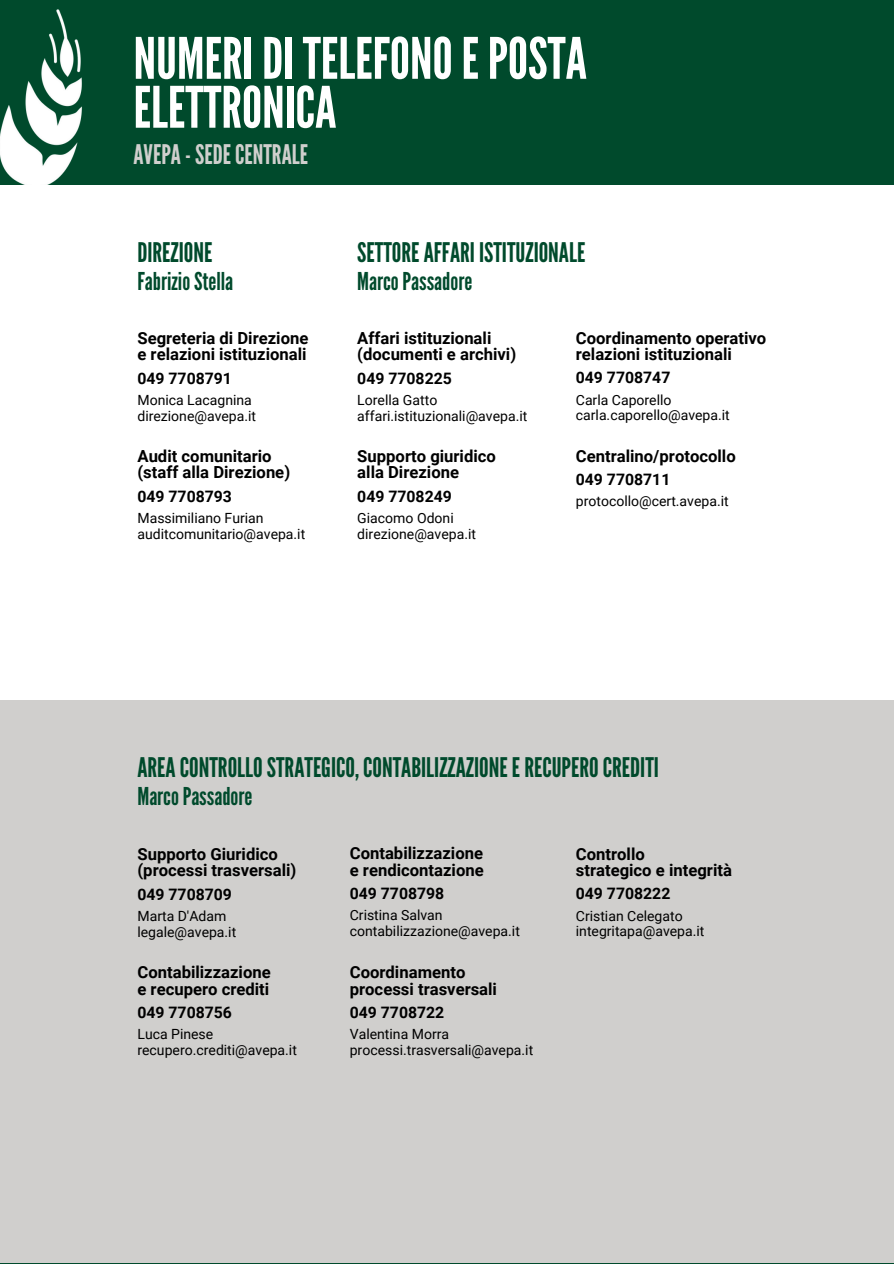
<style>
.page{position:relative;width:894px;height:1264px;background:#fff}
.page>*{position:absolute;margin:0;border:0;box-sizing:border-box;transform-origin:0 0}
.t1{font:57px/48.9px "League Gothic";color:#fff}
.t2{font:27px "League Gothic";color:#004a2c}
.t3{font:27px "League Gothic";color:#d0cfcd}
.t4{font:24.6px "League Gothic";color:#004a2c}
.t5{font:700 16.65px/16.6px "Roboto";color:#000}
.t6{font:700 15.75px "Roboto";color:#000}
.t7{font:14.1px/15.8px "Roboto";color:#000}
</style>
<div class="page">
<div style="left:0;top:0;width:893px;height:1263px;background:#004a2c"></div>
<img style="left:0;top:9px;width:82px;height:176px">
<div style="left:0;top:185px;width:893px;height:515px;background:#fff"></div>
<div style="left:0;top:700px;width:893px;height:563px;background:#d0cfcd"></div>
<h1 class="t1" style="left:133px;top:35px;width:455px">NUMERIDITELEFONOEPOSTA<br>ELETTRONICA</h1>
<h2 class="t3" style="left:133px;top:139px;width:176px">AVEPA-SEDECENTRALE</h2>
<h3 class="t2" style="left:137px;top:237px;width:76px">DIREZIONE</h3>
<h3 class="t4" style="left:137px;top:267px;width:97px">FabrizioStella</h3>
<h5 class="t5" style="left:137px;top:330px;width:172px">Segreteria di Direzione e relazioni istituzionali</h5>
<h4 class="t6" style="left:137px;top:369px;width:96px">049 7708791</h4>
<p class="t7" style="left:137px;top:392px;width:120px">Monica Lacagnina direzione@avepa.it</p>
<h3 class="t5" style="left:137px;top:447px;width:154px">Audit comunitario (staff alla Direzione)</h3>
<h5 class="t6" style="left:137px;top:487px;width:96px">049 7708793</h5>
<p class="t7" style="left:137px;top:510px;width:169px">Massimiliano Furian auditcomunitario@avepa.it</p>
<p class="t2" style="left:357px;top:237px;width:229px">SETTOREAFFARI ISTITUZIONALE</p>
<p class="t4" style="left:357px;top:267px;width:116px">MarcoPassadore</p>
<h4 class="t5" style="left:357px;top:330px;width:160px">Affari istituzionali (documenti e archivi)</h4>
<h5 class="t6" style="left:357px;top:369px;width:96px">049 7708225</h5>
<p class="t7" style="left:357px;top:392px;width:171px">Lorella Gatto affari.istituzionali@avepa.it</p>
<h4 class="t5" style="left:357px;top:447px;width:140px">Supporto giuridico alla Direzione</h4>
<h5 class="t6" style="left:357px;top:487px;width:96px">049 7708249</h5>
<p class="t7" style="left:357px;top:510px;width:120px">Giacomo Odoni direzione@avepa.it</p>
<h5 class="t5" style="left:575px;top:330px;width:192px">Coordinamento operativo relazioni istituzionali</h5>
<h4 class="t6" style="left:575px;top:368px;width:96px">049 7708747</h4>
<p class="t7" style="left:575px;top:392px;width:155px">Carla Caporello carla.caporello@avepa.it</p>
<h4 class="t5" style="left:575px;top:447px;width:161px">Centralino/protocollo</h4>
<h5 class="t6" style="left:575px;top:470px;width:96px">049 7708711</h5>
<p class="t7" style="left:575px;top:493px;width:154px">protocollo@cert.avepa.it</p>
<h4 class="t2" style="left:137px;top:752px;width:523px">AREACONTROLLOSTRATEGICO,CONTABILIZZAZIONE ERECUPEROCREDITI</h4>
<h4 class="t4" style="left:137px;top:782px;width:116px">MarcoPassadore</h4>
<h5 class="t5" style="left:137px;top:845px;width:160px">Supporto Giuridico (processi trasversali)</h5>
<h4 class="t6" style="left:137px;top:885px;width:96px">049 7708709</h4>
<p class="t7" style="left:137px;top:908px;width:100px">Marta D'Adam legale@avepa.it</p>
<h4 class="t5" style="left:137px;top:964px;width:135px">Contabilizzazione e recupero crediti</h4>
<h5 class="t6" style="left:137px;top:1002px;width:96px">049 7708756</h5>
<p class="t7" style="left:137px;top:1026px;width:161px">Luca Pinese recupero.crediti@avepa.it</p>
<h4 class="t5" style="left:349px;top:844px;width:135px">Contabilizzazione e rendicontazione</h4>
<h5 class="t6" style="left:349px;top:884px;width:96px">049 7708798</h5>
<p class="t7" style="left:349px;top:907px;width:171px">Cristina Salvan contabilizzazione@avepa.it</p>
<h4 class="t5" style="left:349px;top:964px;width:149px">Coordinamento processi trasversali</h4>
<h5 class="t6" style="left:349px;top:1002px;width:96px">049 7708722</h5>
<h4 class="t7" style="left:349px;top:1026px;width:101px">Valentina Morra</h4>
<p class="t7" style="left:349px;top:1042px;width:185px">processi.trasversali@avepa.it</p>
<h3 class="t5" style="left:575px;top:845px;width:157px">Controllo<br>strategico e integrità</h3>
<h5 class="t6" style="left:575px;top:884px;width:96px">049 7708222</h5>
<p class="t7" style="left:575px;top:908px;width:130px">Cristian Celegato integritapa@avepa.it</p>
</div>
